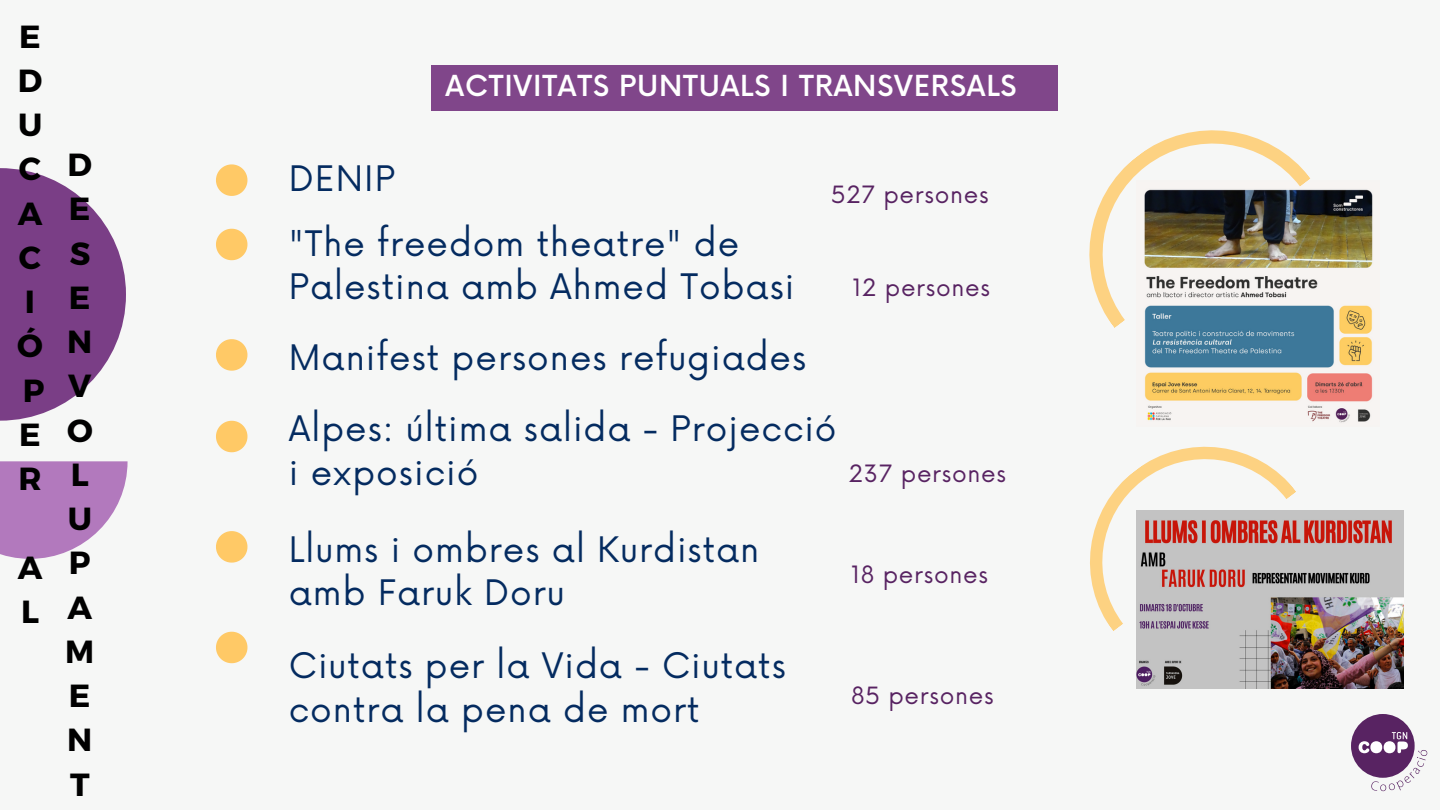
<style>
.page{position:relative;width:1440px;height:810px;background:#f6f7f6}
.page>*{position:absolute;margin:0;border:0;box-sizing:border-box;transform-origin:0 0}
.t1{font:34.3px/70.9px "Now";letter-spacing:.03em;color:#042b60}
.t2{font:700 32px/44.2px "Montserrat";color:#000}
.t3{font:500 28.2px "Now";letter-spacing:.03em;color:#fff}
.t4{font:23.3px "Now";letter-spacing:.03em;color:#582362}
</style>
<div class="page">
<div style="left:1351px;top:714px;width:64px;height:64px;background:#582362;border-radius:50%"></div>
<svg style="left:1359px;top:732px;width:68px;height:59px"></svg>
<svg style="left:0;top:168px;width:126px;height:253px"></svg>
<svg style="left:0;top:461px;width:128px;height:98px"></svg>
<div style="left:431px;top:65px;width:627px;height:45px;background:#80468a"></div>
<svg style="left:216px;top:164px;width:31px;height:32px"></svg>
<svg style="left:216px;top:339px;width:31px;height:32px"></svg>
<svg style="left:216px;top:421px;width:31px;height:31px"></svg>
<svg style="left:216px;top:632px;width:31px;height:31px"></svg>
<img style="left:1144px;top:189px;width:229px;height:234px">
<svg style="left:1040px;top:110px;width:271px;height:218px"></svg>
<svg style="left:216px;top:229px;width:31px;height:31px"></svg>
<svg style="left:216px;top:531px;width:31px;height:32px"></svg>
<img style="left:1137px;top:510px;width:267px;height:179px">
<svg style="left:1090px;top:401px;width:206px;height:230px"></svg>
<p class="t2" style="left:17px;top:13px;width:29px">E<br>D<br>U<br>C<br>A<br>C<br>I<br>Ó<br>P<br>E<br>R</p>
<p class="t2" style="left:18px;top:544px;width:26px">A<br>L</p>
<p class="t2" style="left:65px;top:141px;width:31px">D<br>E<br>S<br>E<br>N<br>V<br>O<br>L<br>U<br>P<br>A<br>M<br>E<br>N<br>T</p>
<p class="t3" style="left:446px;top:71px;width:573px">ACTIVITATS PUNTUALS I TRANSVERSALS</p>
<p class="t1" style="left:289px;top:148px;width:452px;line-height:65.1px">DENIP<br>"The freedom theatre" de</p>
<p class="t1" style="left:289px;top:253px;width:549px">Palestina amb Ahmed Tobasi<br>Manifest persones refugiades<br>Alpes: última salida - Projecció</p>
<p class="t1" style="left:289px;top:439px;width:191px">i exposició</p>
<p class="t4" style="left:831px;top:181px;width:159px">527 persones</p>
<p class="t4" style="left:853px;top:275px;width:139px">12 persones</p>
<p class="t4" style="left:849px;top:460px;width:159px">237 persones</p>
<p class="t1" style="left:289px;top:529px;width:472px;line-height:43.5px">Llums i ombres al Kurdistan amb Faruk Doru</p>
<p class="t1" style="left:289px;top:646px;width:498px;line-height:43.5px">Ciutats per la Vida - Ciutats contra la pena de mort</p>
<p class="t4" style="left:851px;top:562px;width:138px">18 persones</p>
<p class="t4" style="left:851px;top:683px;width:144px">85 persones</p>
</div>
